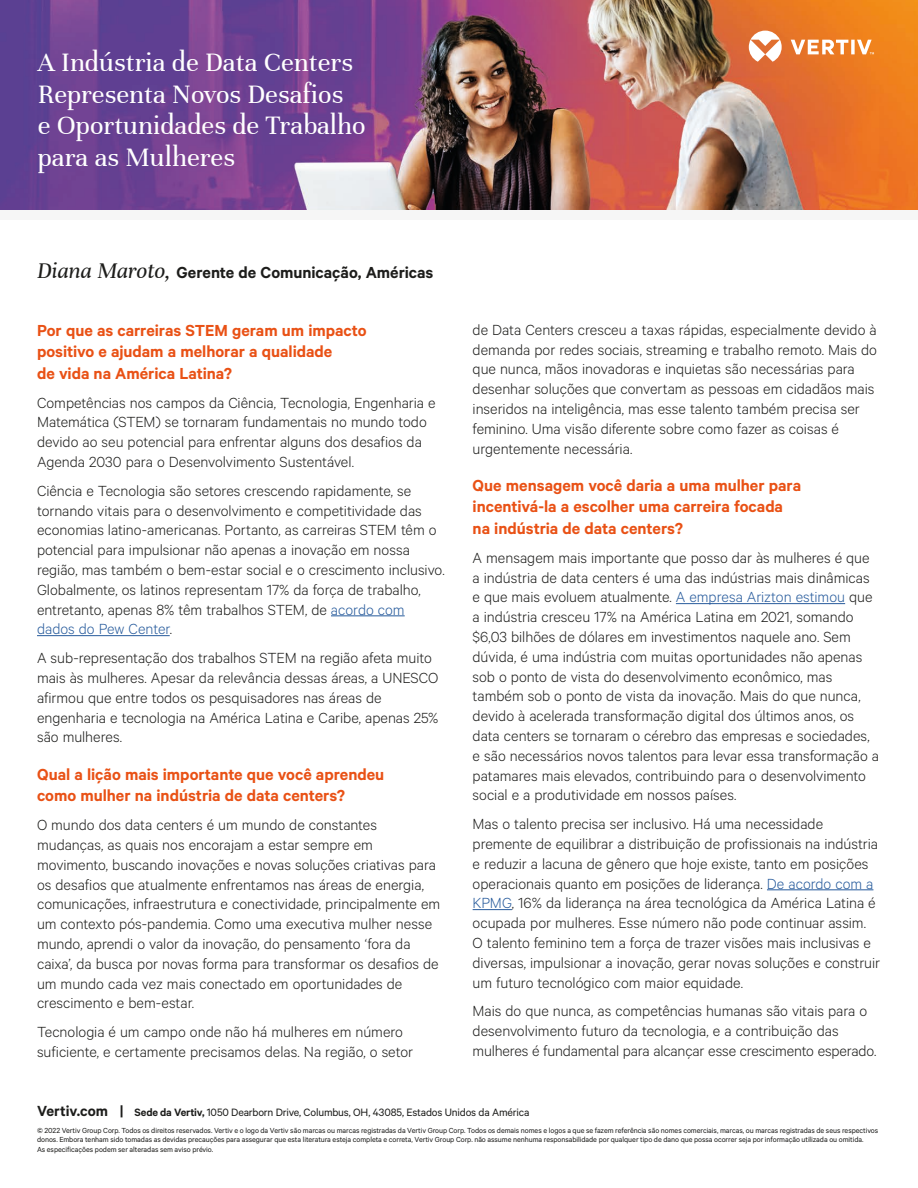
<style>
.page{position:relative;width:918px;height:1188px;background:#fff}
.page>*{position:absolute;margin:0;border:0;box-sizing:border-box;transform-origin:0 0}
.t1{font:28.5px/31.5px "Unna";color:#fff}
.t2{font:600 18px/21.6px "Calibre";color:#e95115}
.t3{font:600 18px "Calibre";color:#1d1d1b}
.t4{font:300 16.5px/19.8px "Calibre";color:#1d1d1b}
.t5{font:12px "Calibre";letter-spacing:-.015em;color:#1d1d1b}
.t6{font:8.25px/9.8px "Calibre";letter-spacing:-.005em;color:#1d1d1b}
.s1{font-family:"Unna";font-weight:400;font-style:italic;font-size:24px}
.s2{color:#275b9c}
.s3{font-weight:600;font-size:16.5px}
.s4{font-weight:600}
</style>
<div class="page">
<div style="left:0;top:210px;width:918px;height:9px;background:#f6f6f6"></div>
<img style="left:0;top:0;width:918px;height:210px">
<svg style="left:749px;top:31px;width:125px;height:31px"></svg>
<hr style="left:331px;top:616px;width:74px;height:1px;background:#275b9c">
<hr style="left:37px;top:635px;width:133px;height:1px;background:#275b9c">
<hr style="left:676px;top:603px;width:169px;height:1px;background:#275b9c">
<hr style="left:767px;top:890px;width:106px;height:1px;background:#275b9c">
<hr style="left:473px;top:909px;width:39px;height:1px;background:#275b9c">
<h1 class="t1" style="left:38px;top:47px;width:329px">A Indústria de Data Centers<br>Representa Novos Desafios<br>e Oportunidades de Trabalho para as Mulheres</h1>
<p class="t3" style="left:37px;top:261px;width:398px"><span class="s1">Diana Maroto,</span> Gerente de Comunicação, Américas</p>
<p class="t2" style="left:37px;top:319px;width:331px">Por que as carreiras STEM geram um impacto positivo e ajudam a melhorar a qualidade<br>de vida na América Latina?</p>
<p class="t4" style="left:37px;top:392px;width:400px">Competências nos campos da Ciência, Tecnologia, Engenharia e Matemática (STEM) se tornaram fundamentais no mundo todo devido ao seu potencial para enfrentar alguns dos desafios da Agenda 2030 para o Desenvolvimento Sustentável.</p>
<p class="t4" style="left:37px;top:480px;width:409px">Ciência e Tecnologia são setores crescendo rapidamente, se tornando vitais para o desenvolvimento e competitividade das economias latino-americanas. Portanto, as carreiras STEM têm o potencial para impulsionar não apenas a inovação em nossa região, mas também o bem-estar social e o crescimento inclusivo.<br>Globalmente, os latinos representam 17% da força de trabalho, entretanto, apenas 8% têm trabalhos STEM, de <span class="s2">acordo com dados do Pew Center</span>.</p>
<p class="t4" style="left:37px;top:648px;width:403px">A sub-representação dos trabalhos STEM na região afeta muito mais às mulheres. Apesar da relevância dessas áreas, a UNESCO afirmou que entre todos os pesquisadores nas áreas de engenharia e tecnologia na América Latina e Caribe, apenas 25% são mulheres.</p>
<p class="t2" style="left:37px;top:763px;width:349px">Qual a lição mais importante que você aprendeu como mulher na indústria de data centers?</p>
<p class="t4" style="left:37px;top:814px;width:405px">O mundo dos data centers é um mundo de constantes mudanças, as quais nos encorajam a estar sempre em movimento, buscando inovações e novas soluções criativas para os desafios que atualmente enfrentamos nas áreas de energia, comunicações, infraestrutura e conectividade, principalmente em um contexto pós-pandemia. Como uma executiva mulher nesse mundo, aprendi o valor da inovação, do pensamento ‘fora da caixa’, da busca por novas forma para transformar os desafios de um mundo cada vez mais conectado em oportunidades de crescimento e bem-estar.</p>
<p class="t4" style="left:37px;top:1021px;width:378px">Tecnologia é um campo onde não há mulheres em número suficiente, e certamente precisamos delas. Na região, o setor</p>
<p class="t4" style="left:473px;top:319px;width:406px">de Data Centers cresceu a taxas rápidas, especialmente devido à demanda por redes sociais, streaming e trabalho remoto. Mais do que nunca, mãos inovadoras e inquietas são necessárias para desenhar soluções que convertam as pessoas em cidadãos mais inseridos na inteligência, mas esse talento também precisa ser feminino. Uma visão diferente sobre como fazer as coisas é urgentemente necessária.</p>
<p class="t2" style="left:473px;top:474px;width:330px">Que mensagem você daria a uma mulher para incentivá-la a escolher uma carreira focada na indústria de data centers?</p>
<p class="t4" style="left:473px;top:547px;width:408px">A mensagem mais importante que posso dar às mulheres é que a indústria de data centers é uma das indústrias mais dinâmicas e que mais evoluem atualmente. <span class="s2">A empresa Arizton estimou</span> que a indústria cresceu 17% na América Latina em 2021, somando $6,03 bilhões de dólares em investimentos naquele ano. Sem dúvida, é uma indústria com muitas oportunidades não apenas sob o ponto de vista do desenvolvimento econômico, mas também sob o ponto de vista da inovação. Mais do que nunca, devido à acelerada transformação digital dos últimos anos, os data centers se tornaram o cérebro das empresas e sociedades, e são necessários novos talentos para levar essa transformação a patamares mais elevados, contribuindo para o desenvolvimento social e a produtividade em nossos países.</p>
<p class="t4" style="left:473px;top:814px;width:409px">Mas o talento precisa ser inclusivo. Há uma necessidade premente de equilibrar a distribuição de profissionais na indústria e reduzir a lacuna de gênero que hoje existe, tanto em posições operacionais quanto em posições de liderança. <span class="s2">De acordo com a KPMG</span>, 16% da liderança na área tecnológica da América Latina é ocupada por mulheres. Esse número não pode continuar assim.<br>O talento feminino tem a força de trazer visões mais inclusivas e diversas, impulsionar a inovação, gerar novas soluções e construir um futuro tecnológico com maior equidade.</p>
<p class="t4" style="left:473px;top:1001px;width:405px">Mais do que nunca, as competências humanas são vitais para o desenvolvimento futuro da tecnologia, e a contribuição das mulheres é fundamental para alcançar esse crescimento esperado.</p>
<p class="t5" style="left:37px;top:1105px;width:494px"><span class="s3">Vertiv.com |</span> <span class="s4">Sede da Vertiv,</span> 1050 Dearborn Drive, Columbus, OH, 43085, Estados Unidos da América</p>
<p class="t6" style="left:37px;top:1125px;width:843px">© 2022 Vertiv Group Corp. Todos os direitos reservados. Vertiv e o logo da Vertiv são marcas ou marcas registradas da Vertiv Group Corp. Todos os demais nomes e logos a que se fazem referência são nomes comerciais, marcas, ou marcas registradas de seus respectivos donos. Embora tenham sido tomadas as devidas precauções para assegurar que esta literatura esteja completa e correta, Vertiv Group Corp. não assume nenhuma responsabilidade por qualquer tipo de dano que possa ocorrer seja por informação utilizada ou omitida.<br>As especificações podem ser alteradas sem aviso prévio.</p>
</div>
